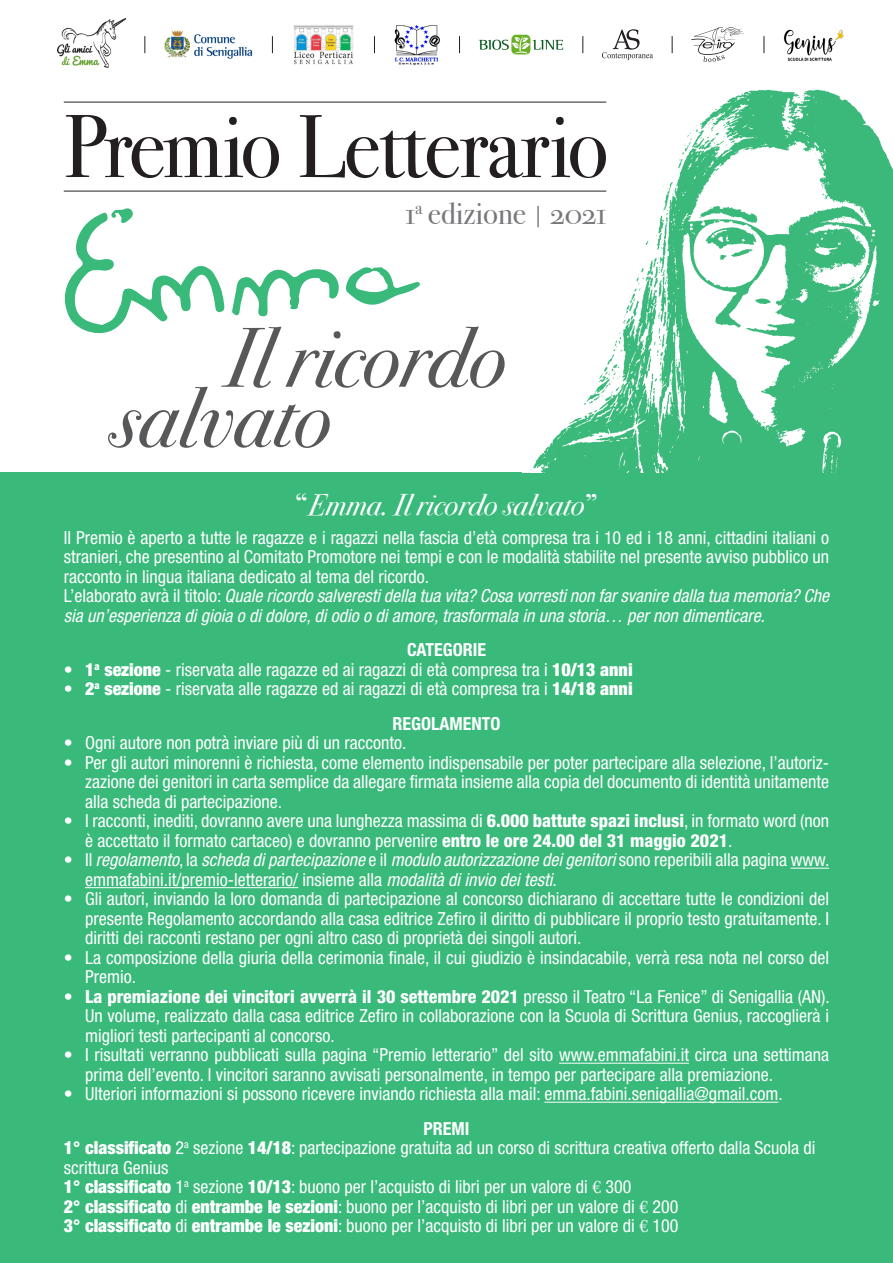
<style>
.page{position:relative;width:893px;height:1263px;background:#fff}
.page>*{position:absolute;margin:0;border:0;box-sizing:border-box;transform-origin:0 0}
.t1{font:89.1px "Bodoni Svty Two ITCTT";letter-spacing:-.02em;color:#231f20;scale:.96 1}
.t2{font:italic 84.6px/60px "Bodoni Svty Two ITCTT";color:#57585a;scale:.96 1}
.t3{font:31.05px "Bodoni Svty Two OSITCTT";letter-spacing:-.005em;color:#76787b}
.t4{font:italic 30px "Bodoni Svty Two ITCTT";color:#fff}
.t5{font:condensed 18px/19.5px "Helvetica Neue";color:#fff}
.t6{font:italic condensed 18px/19.5px "Helvetica Neue";color:#fff}
.t7{font:700 condensed 18px "Helvetica Neue";color:#fff}
.s1{font-size:24.9px}
.s2{font-style:normal}
.s3{font-style:italic}
.s4{font-weight:900}
.s5{font-weight:700}
.s6{font-weight:800}
.s7{font-family:"Adobe Caslon Pro";font-stretch:normal}
</style>
<div class="page">
<div style="left:0;top:472px;width:893px;height:791px;background:#39b97a"></div>
<img style="left:783px;top:29px;width:61px;height:32px">
<img style="left:479px;top:35px;width:85px;height:20px">
<svg style="left:602px;top:29px;width:51px;height:31px"></svg>
<img style="left:294px;top:25px;width:60px;height:40px">
<img style="left:58px;top:18px;width:68px;height:50px">
<img style="left:394px;top:25px;width:46px;height:40px">
<img style="left:164px;top:30px;width:89px;height:29px">
<hr style="left:790px;top:868px;width:39px;height:1px;background:#fff">
<hr style="left:85px;top:887px;width:213px;height:1px;background:#fff">
<hr style="left:559px;top:1063px;width:130px;height:1px;background:#fff">
<hr style="left:544px;top:1102px;width:234px;height:1px;background:#fff">
<svg style="left:691px;top:27px;width:53px;height:35px"></svg>
<svg style="left:145px;top:36px;width:1px;height:17px"></svg>
<svg style="left:272px;top:36px;width:1px;height:17px"></svg>
<svg style="left:459px;top:36px;width:1px;height:17px"></svg>
<svg style="left:672px;top:36px;width:1px;height:17px"></svg>
<svg style="left:764px;top:36px;width:1px;height:17px"></svg>
<svg style="left:583px;top:36px;width:1px;height:17px"></svg>
<svg style="left:374px;top:36px;width:1px;height:17px"></svg>
<img style="left:530px;top:89px;width:363px;height:383px">
<svg style="left:64px;top:208px;width:161px;height:126px"></svg>
<svg style="left:232px;top:267px;width:188px;height:50px"></svg>
<hr style="left:64px;top:101px;width:542px;height:2px;background:#76787b">
<hr style="left:64px;top:190px;width:542px;height:2px;background:#76787b">
<h1 class="t1" style="left:64px;top:74px;width:569px">Premio Letterario</h1>
<h3 class="t3" style="left:405px;top:195px;width:202px">1<sup>a</sup> edizione <span class="s1">|</span> 2021</h3>
<h2 class="t2" style="left:111px;top:322px;width:414px;text-indent:115px">Il ricordo salvato</h2>
<h3 class="t4" style="left:295px;top:479px;width:305px"><span class="s2">“</span>Emma. Il ricordo salvato<span class="s2">”</span></h3>
<p class="t5" style="left:64px;top:528px;width:767px">Il Premio è aperto a tutte le ragazze e i ragazzi nella fascia d’età compresa tra i 10 ed i 18 anni, cittadini italiani o stranieri, che presentino al Comitato Promotore nei tempi e con le modalità stabilite nel presente avviso pubblico un racconto in lingua italiana dedicato al tema del ricordo.<br>L’elaborato avrà il titolo: <span class="s3">Quale ricordo salveresti della tua vita? Cosa vorresti non far svanire dalla tua memoria? Che sia un’esperienza di gioia o di dolore, di odio o di amore, trasformala in una storia… per non dimenticare.</span></p>
<p class="t7" style="left:407px;top:639px;width:80px">CATEGORIE</p>
<p class="t5" style="left:64px;top:660px;width:570px">• <span class="s4">1</span><sup>a</sup> <span class="s4">sezione</span> - riservata alle ragazze ed ai ragazzi di età compresa tra i <span class="s4">10/13 anni</span></p>
<p class="t5" style="left:392px;top:672px;width:242px;line-height:34.5px;text-indent:-329px">• <span class="s4">2</span><sup>a</sup> <span class="s4">sezione</span> - riservata alle ragazze ed ai ragazzi di età compresa tra i <span class="s4">14/18 anni<br></span><span class="s5">REGOLAMENTO</span></p>
<p class="t5" style="left:64px;top:733px;width:344px">• Ogni autore non potrà inviare più di un racconto.</p>
<p class="t5" style="left:85px;top:753px;width:746px;text-align:justify;text-indent:-21px">• Per gli autori minorenni è richiesta, come elemento indispensabile per poter partecipare alla selezione, l’autoriz&shy;zazione dei genitori in carta semplice da allegare firmata insieme alla copia del documento di identità unitamente alla scheda di partecipazione.</p>
<p class="t5" style="left:85px;top:811px;width:746px;text-indent:-21px">• I racconti, inediti, dovranno avere una lunghezza massima di <span class="s6">6.000 battute spazi inclusi</span>, in formato word (non è accettato il formato cartaceo) e dovranno pervenire <span class="s6">entro le ore 24.00 del 31 maggio 2021</span>.</p>
<p class="t6" style="left:85px;top:850px;width:746px;text-indent:-21px"><span class="s2">• Il</span> regolamento<span class="s2">, la</span> scheda di partecipazione <span class="s2">e il</span> modulo autorizzazione dei genitori <span class="s2">sono reperibili alla pagina www. emmafabini.it/premio-letterario/ insieme alla</span> modalità di invio dei testi<span class="s2">.</span></p>
<p class="t5" style="left:85px;top:889px;width:746px;text-align:justify;text-indent:-21px">• Gli autori, inviando la loro domanda di partecipazione al concorso dichiarano di accettare tutte le condizioni del presente Regolamento accordando alla casa editrice Zefiro il diritto di pubblicare il proprio testo gratuitamente. I diritti dei racconti restano per ogni altro caso di proprietà dei singoli autori.</p>
<p class="t5" style="left:85px;top:947px;width:746px;text-indent:-21px">• La composizione della giuria della cerimonia finale, il cui giudizio è insindacabile, verrà resa nota nel corso del<br>Premio.</p>
<p class="t5" style="left:85px;top:986px;width:746px;text-align:justify;text-indent:-21px">• <span class="s6">La premiazione dei vincitori avverrà il 30 settembre 2021</span> presso il Teatro “La Fenice” di Senigallia (AN).<br>Un volume, realizzato dalla casa editrice Zefiro in collaborazione con la Scuola di Scrittura Genius, raccoglierà i migliori testi partecipanti al concorso.</p>
<p class="t5" style="left:85px;top:1045px;width:746px;text-indent:-21px">• I risultati verranno pubblicati sulla pagina “Premio letterario” del sito www.emmafabini.it circa una settimana prima dell’evento. I vincitori saranno avvisati personalmente, in tempo per partecipare alla premiazione.</p>
<p class="t5" style="left:64px;top:1084px;width:720px">• Ulteriori informazioni si possono ricevere inviando richiesta alla mail: emma.fabini.senigallia@gmail.com.</p>
<p class="t5" style="left:64px;top:1118px;width:753px;text-indent:360px"><span class="s5">PREMI<br></span><span class="s4">1° classificato</span> 2<sup>a</sup> sezione <span class="s4">14/18</span>: partecipazione gratuita ad un corso di scrittura creativa offerto dalla Scuola di scrittura Genius<br><span class="s4">1° classificato</span> 1<sup>a</sup> sezione <span class="s4">10/13</span>: buono per l’acquisto di libri per un valore di <span class="s7">€</span> 300<br><span class="s4">2° classificato</span> di <span class="s4">entrambe le sezioni</span>: buono per l’acquisto di libri per un valore di <span class="s7">€</span> 200<br><span class="s4">3° classificato</span> di <span class="s4">entrambe le sezioni</span>: buono per l’acquisto di libri per un valore di <span class="s7">€</span> 100</p>
</div>
